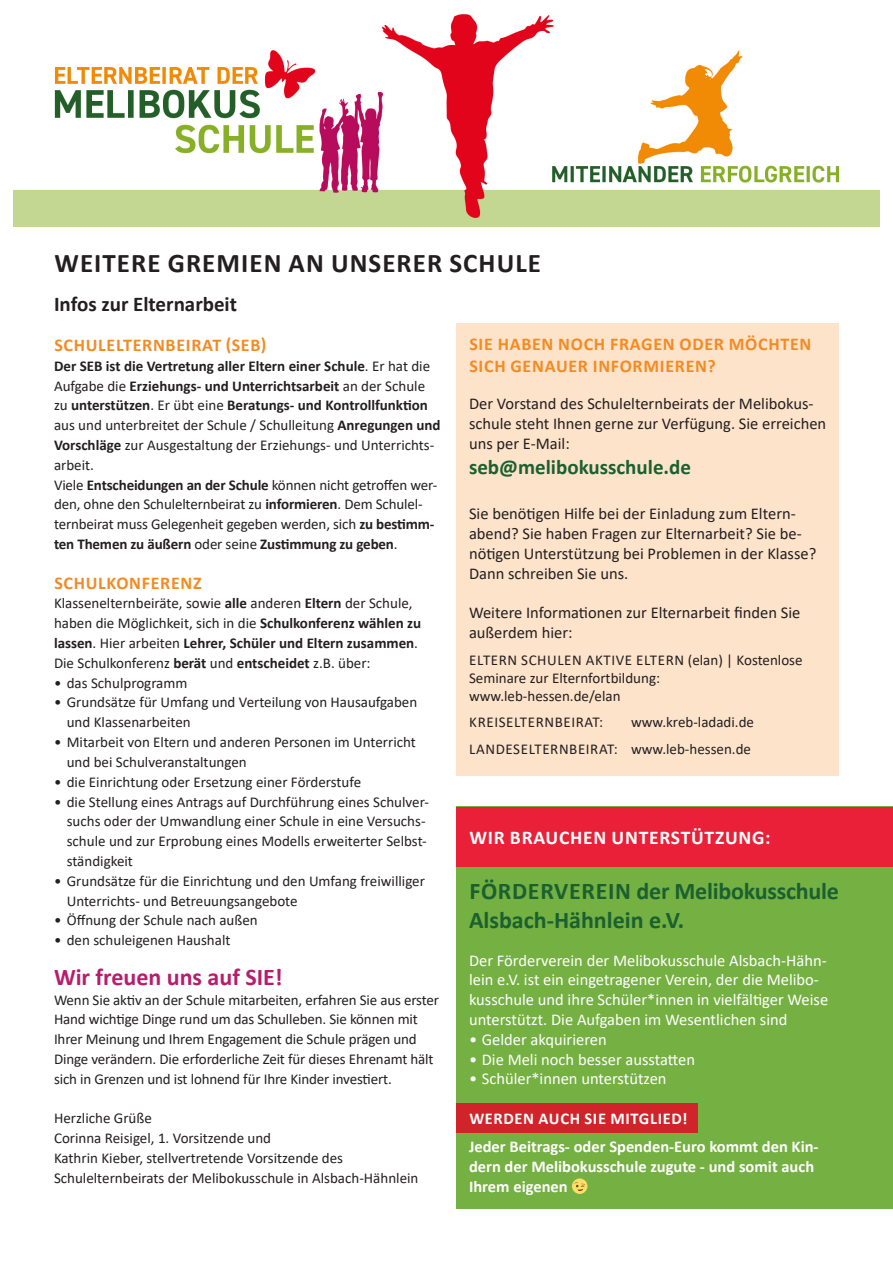
<style>
.page{position:relative;width:893px;height:1263px;background:#fff}
.page>*{position:absolute;margin:0;border:0;box-sizing:border-box;transform-origin:0 0}
.t1{font:700 27px "Calibri";letter-spacing:.04em;color:#231f20}
.t2{font:700 24px/28.8px "Calibri";color:#1b6030}
.t3{font:700 24px "Calibri";color:#b81c6d}
.t4{font:700 21px "Calibri";color:#1b6030}
.t5{font:700 21px "Calibri";color:#231f20}
.t6{font:700 19.5px "Calibri";letter-spacing:.04em;color:#fff}
.t7{font:700 18px/21.6px "Calibri";letter-spacing:.04em;color:#f38b24}
.t8{font:16.5px/19.8px "Calibri";color:#231f20}
.t9{font:16.5px/19.8px "Calibri";color:#fff}
.t10{font:700 16.5px/19.8px "Calibri";color:#fff}
.t11{font:700 16.5px "Calibri";letter-spacing:.04em;color:#fff}
.t12{font:15px/19.8px "Calibri";color:#231f20}
.t13{font:700 15px/19.8px "Calibri";color:#231f20}
.t14{font:15px "Calibri";letter-spacing:.04em;color:#231f20}
.s1{font-weight:400}
.s2{font-weight:700}
</style>
<div class="page">
<img style="left:13px;top:14px;width:866px;height:213px">
<div style="left:456px;top:324px;width:383px;height:452px;background:#fde3ca"></div>
<div style="left:456px;top:807px;width:437px;height:402px;background:#75b042"></div>
<div style="left:456px;top:807px;width:437px;height:59px;background:#e92037"></div>
<div style="left:456px;top:1104px;width:241px;height:29px;background:#d1232a"></div>
<p class="t1" style="left:55px;top:244px;width:488px">WEITERE GREMIEN AN UNSERER SCHULE</p>
<p class="t5" style="left:54px;top:290px;width:185px">Infos zur Elternarbeit</p>
<p class="t7" style="left:54px;top:334px;width:214px">SCHULELTERNBEIRAT (SEB)</p>
<p class="t13" style="left:54px;top:356px;width:388px">Der SEB ist die Vertretung aller Eltern einer Schule<span class="s1">. Er hat die Aufgabe die</span> Erziehungs- und Unterrichtsarbeit <span class="s1">an der Schule zu</span> unterstützen<span class="s1">. Er übt eine</span> Beratungs- und Kontrollfunktion <span class="s1">aus und unterbreitet der Schule / Schulleitung</span> Anregungen und Vorschläge <span class="s1">zur Ausgestaltung der Erziehungs- und Unterrichts&shy;arbeit.</span></p>
<p class="t12" style="left:54px;top:474px;width:385px">Viele <span class="s2">Entscheidungen an der Schule</span> können nicht getroffen wer&shy;den, ohne den Schulelternbeirat zu <span class="s2">informieren</span>. Dem Schulel&shy;ternbeirat muss Gelegenheit gegeben werden, sich <span class="s2">zu bestimm&shy;ten Themen zu äußern</span> oder seine <span class="s2">Zustimmung zu geben</span>.</p>
<p class="t7" style="left:54px;top:572px;width:149px">SCHULKONFERENZ</p>
<p class="t12" style="left:54px;top:593px;width:369px">Klassenelternbeiräte, sowie <span class="s2">alle</span> anderen <span class="s2">Eltern</span> der Schule, haben die Möglichkeit, sich in die <span class="s2">Schulkonferenz wählen zu lassen</span>. Hier arbeiten <span class="s2">Lehrer, Schüler und Eltern zusammen</span>.<br>Die Schulkonferenz <span class="s2">berät</span> und <span class="s2">entscheidet</span> z.B. über:</p>
<p class="t12" style="left:54px;top:672px;width:135px">• das Schulprogramm</p>
<p class="t12" style="left:67px;top:692px;width:352px;text-indent:-13px">• Grundsätze für Umfang und Verteilung von Hausaufgaben und Klassenarbeiten</p>
<p class="t12" style="left:67px;top:732px;width:351px;text-indent:-13px">• Mitarbeit von Eltern und anderen Personen im Unterricht und bei Schulveranstaltungen</p>
<p class="t12" style="left:54px;top:771px;width:309px">• die Einrichtung oder Ersetzung einer Förderstufe</p>
<p class="t12" style="left:67px;top:791px;width:364px;text-indent:-13px">• die Stellung eines Antrags auf Durchführung eines Schulver&shy;suchs oder der Umwandlung einer Schule in eine Versuchs&shy;schule und zur Erprobung eines Modells erweiterter Selbst&shy;ständigkeit</p>
<p class="t12" style="left:67px;top:870px;width:360px;text-indent:-13px">• Grundsätze für die Einrichtung und den Umfang freiwilliger<br>Unterrichts- und Betreuungsangebote</p>
<p class="t12" style="left:54px;top:910px;width:205px">• Öffnung der Schule nach außen</p>
<p class="t12" style="left:54px;top:930px;width:178px">• den schuleigenen Haushalt</p>
<p class="t3" style="left:54px;top:960px;width:230px">Wir freuen uns auf SIE!</p>
<p class="t12" style="left:54px;top:989px;width:387px">Wenn Sie aktiv an der Schule mitarbeiten, erfahren Sie aus erster Hand wichtige Dinge rund um das Schulleben. Sie können mit Ihrer Meinung und Ihrem Engagement die Schule prägen und Dinge verändern. Die erforderliche Zeit für dieses Ehrenamt hält sich in Grenzen und ist lohnend für Ihre Kinder investiert.</p>
<p class="t12" style="left:54px;top:1108px;width:366px">Herzliche Grüße<br>Corinna Reisigel, 1. Vorsitzende und<br>Kathrin Kieber, stellvertretende Vorsitzende des Schulelternbeirats der Melibokusschule in Alsbach-Hähnlein</p>
<p class="t7" style="left:469px;top:333px;width:344px">SIE HABEN NOCH FRAGEN ODER MÖCHTEN<br>SICH GENAUER INFORMIEREN?</p>
<p class="t8" style="left:469px;top:394px;width:359px">Der Vorstand des Schulelternbeirats der Melibokus&shy;schule steht Ihnen gerne zur Verfügung. Sie erreichen uns per E-Mail:</p>
<p class="t4" style="left:469px;top:452px;width:223px">seb@melibokusschule.de</p>
<p class="t8" style="left:469px;top:503px;width:349px">Sie benötigen Hilfe bei der Einladung zum Eltern&shy;abend? Sie haben Fragen zur Elternarbeit? Sie be&shy;nötigen Unterstützung bei Problemen in der Klasse?<br>Dann schreiben Sie uns.</p>
<p class="t8" style="left:469px;top:602px;width:333px">Weitere Informationen zur Elternarbeit finden Sie außerdem hier:</p>
<p class="t12" style="left:469px;top:650px;width:335px;line-height:18px">ELTERN SCHULEN AKTIVE ELTERN (elan) | Kostenlose<br>Seminare zur Elternfortbildung: www.leb-hessen.de/elan</p>
<p class="t14" style="left:469px;top:712px;width:135px">KREISELTERNBEIRAT:</p>
<p class="t12" style="left:631px;top:712px;width:125px">www.kreb-ladadi.de</p>
<p class="t14" style="left:469px;top:738px;width:283px">LANDESELTERNBEIRAT: www.leb-hessen.de</p>
<p class="t6" style="left:469px;top:824px;width:302px">WIR BRAUCHEN UNTERSTÜTZUNG:</p>
<p class="t2" style="left:469px;top:876px;width:371px">FÖRDERVEREIN der Melibokusschule<br>Alsbach-Hähnlein e.V.</p>
<p class="t9" style="left:469px;top:950px;width:361px">Der Förderverein der Melibokusschule Alsbach-Hähn&shy;lein e.V. ist ein eingetragener Verein, der die Melibo&shy;kusschule und ihre Schüler*innen in vielfältiger Weise unterstützt. Die Aufgaben im Wesentlichen sind</p>
<p class="t9" style="left:469px;top:1029px;width:139px">• Gelder akquirieren</p>
<p class="t9" style="left:469px;top:1049px;width:228px">• Die Meli noch besser ausstatten</p>
<p class="t9" style="left:469px;top:1069px;width:199px">• Schüler*innen unterstützen</p>
<p class="t11" style="left:469px;top:1107px;width:220px">WERDEN AUCH SIE MITGLIED!</p>
<p class="t10" style="left:469px;top:1137px;width:351px">Jeder Beitrags- oder Spenden-Euro kommt den Kin&shy;dern der Melibokusschule zugute - und somit auch<br>Ihrem eigenen</p>
</div>
